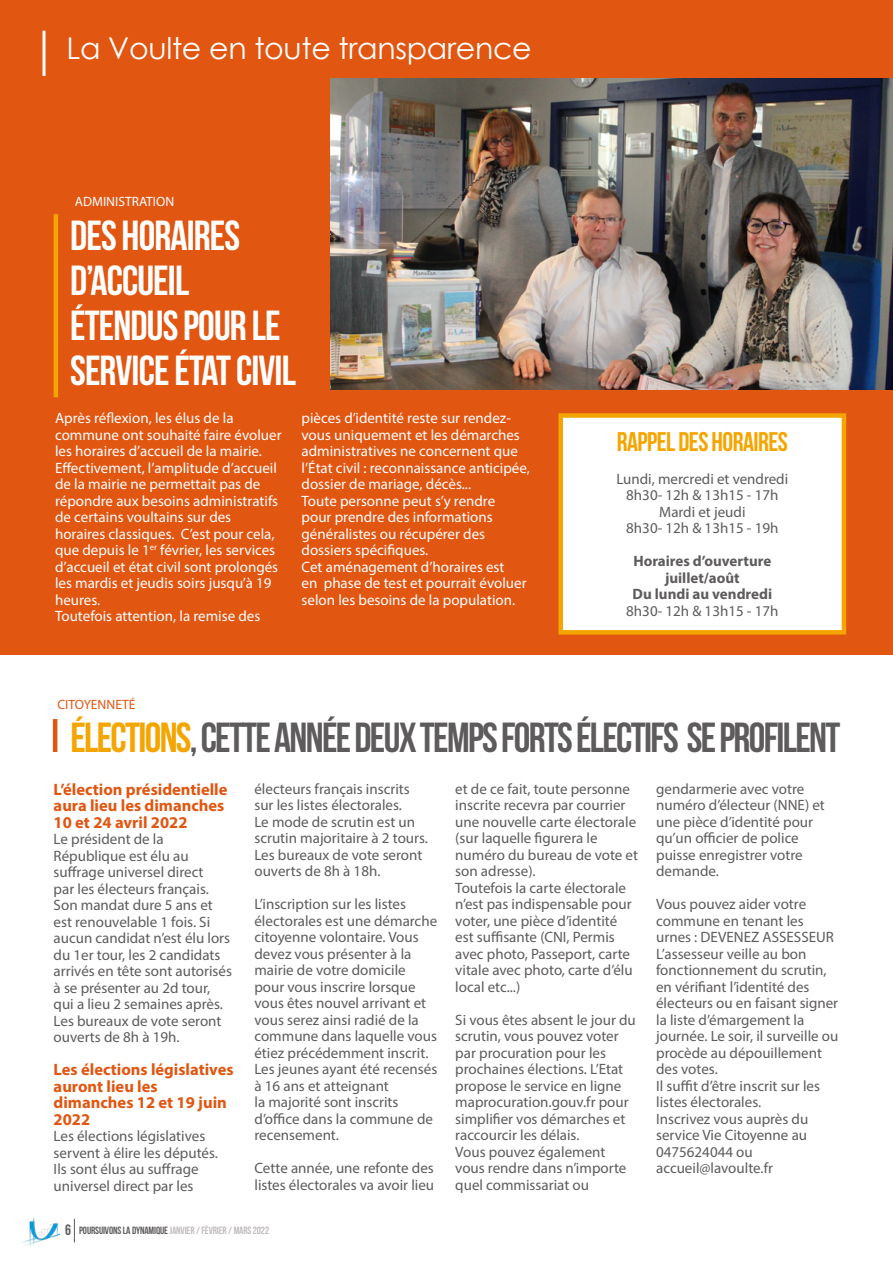
<style>
.page{position:relative;width:893px;height:1263px;background:#fff}
.page>*{position:absolute;margin:0;border:0;box-sizing:border-box;transform-origin:0 0}
.t1{font:42px "Bebas Neue";letter-spacing:-.04em;color:#5e5b5c}
.t2{font:42px/45px "Bebas Neue";letter-spacing:-.02em;color:#fff}
.t3{font:30px "Century Gothic";letter-spacing:-.01em;color:#fff}
.t4{font:27px "Bebas Neue";letter-spacing:-.02em;color:#f4a500}
.t5{font:700 16.5px/16.5px "Myriad Pro";color:#e15611}
.t6{font:15px/16.5px "Myriad Pro";color:#5e5b5c}
.t7{font:15px/16.5px "Myriad Pro";color:#fff}
.t8{font:700 15px/16.5px "Myriad Pro";color:#5e5b5c;text-align:center}
.t9{font:13.5px "Myriad Pro";color:#fff}
.t10{font:13.5px "Myriad Pro";color:#e15611}
.t11{font:10.5px "Bebas Neue";letter-spacing:-.01em;color:#c1bcbc}
.s1{color:#f4a500}
.s2{font-size:15px;color:#5e5b5c}
.s3{color:#5e5b5c}
</style>
<div class="page">
<div style="left:0;top:0;width:893px;height:77px;background:#e15611"></div>
<hr style="left:43px;top:31px;width:3px;height:46px;background:#fff">
<img style="left:21px;top:1218px;width:38px;height:30px">
<svg style="left:74px;top:1219px;width:1px;height:23px"></svg>
<div style="left:0;top:76px;width:893px;height:579px;background:#e15611"></div>
<hr style="left:54px;top:214px;width:4px;height:183px;background:#f4a500">
<img style="left:330px;top:78px;width:563px;height:312px">
<hr style="left:53px;top:719px;width:4px;height:33px;background:#e15611">
<div style="left:561px;top:415px;width:283px;height:217px;background:#fff"></div>
<div style="left:558px;top:413px;width:288px;height:221px;border:4px solid #f4a500"></div>
<h2 class="t3" style="left:67px;top:27px;width:467px">La Voulte en toute transparence</h2>
<p class="t9" style="left:75px;top:193px;width:101px">ADMINISTRATION</p>
<h1 class="t2" style="left:70px;top:212px;width:227px">DES HORAIRES<br>D’ACCUEIL<br>ÉTENDUS POUR LE<br>SERVICE ÉTAT CIVIL</h1>
<p class="t7" style="left:55px;top:410px;width:228px">Après réflexion, les élus de la commune ont souhaité faire évoluer les horaires d’accueil de la mairie.<br>Effectivement, l’amplitude d’accueil de la mairie ne permettait pas de répondre aux besoins administratifs de certains voultains sur des horaires classiques. C’est pour cela, que depuis le 1<sup>er</sup> février, les services d’accueil et état civil sont prolongés les mardis et jeudis soirs jusqu’à 19 heures.<br>Toutefois attention, la remise des</p>
<p class="t7" style="left:302px;top:410px;width:230px">pièces d’identité reste sur rendez&shy;vous uniquement et les démarches administratives ne concernent que l’État civil : reconnaissance anticipée, dossier de mariage, décès...<br>Toute personne peut s’y rendre<br>pour prendre des informations généralistes ou récupérer des dossiers spécifiques.<br>Cet aménagement d’horaires est<br>en phase de test et pourrait évoluer selon les besoins de la population.</p>
<p class="t10" style="left:57px;top:696px;width:80px">CITOYENNETÉ</p>
<h3 class="t4" style="left:617px;top:427px;width:173px">RAPPEL DES HORAIRES</h3>
<p class="t6" style="left:616px;top:470px;width:173px;text-align:center">Lundi, mercredi et vendredi<br>8h30- 12h &amp; 13h15 - 17h<br>Mardi et jeudi<br>8h30- 12h &amp; 13h15 - 19h</p>
<p class="t8" style="left:632px;top:552px;width:141px">Horaires d’ouverture juillet/août<br>Du lundi au vendredi</p>
<p class="t6" style="left:626px;top:602px;width:154px">8h30- 12h &amp; 13h15 - 17h</p>
<h1 class="t1" style="left:71px;top:714px;width:771px"><span class="s1">ÉLECTIONS</span>, CETTE ANNÉE DEUX TEMPS FORTS ÉLECTIFS SE PROFILENT</h1>
<p class="t5" style="left:54px;top:780px;width:175px">L’élection présidentielle aura lieu les dimanches<br>10 et 24 avril 2022</p>
<p class="t6" style="left:54px;top:831px;width:180px">Le président de la<br>République est élu au suffrage universel direct<br>par les électeurs français.<br>Son mandat dure 5 ans et est renouvelable 1 fois. Si aucun candidat n’est élu lors du 1er tour, les 2 candidats arrivés en tête sont autorisés à se présenter au 2d tour, qui a lieu 2 semaines après.<br>Les bureaux de vote seront ouverts de 8h à 19h.</p>
<p class="t5" style="left:54px;top:1061px;width:182px">Les élections législatives auront lieu les dimanches 12 et 19 juin<br>2022</p>
<p class="t6" style="left:54px;top:1128px;width:166px">Les élections législatives servent à élire les députés.<br>Ils sont élus au suffrage universel direct par les</p>
<p class="t6" style="left:254px;top:780px;width:175px">électeurs français inscrits sur les listes électorales.<br>Le mode de scrutin est un scrutin majoritaire à 2 tours.<br>Les bureaux de vote seront ouverts de 8h à 18h.</p>
<p class="t6" style="left:254px;top:896px;width:184px">L’inscription sur les listes électorales est une démarche citoyenne volontaire. Vous devez vous présenter à la mairie de votre domicile pour vous inscrire lorsque vous êtes nouvel arrivant et vous serez ainsi radié de la commune dans laquelle vous étiez précédemment inscrit.<br>Les jeunes ayant été recensés à 16 ans et atteignant<br>la majorité sont inscrits d’office dans la commune de recensement.</p>
<p class="t6" style="left:254px;top:1160px;width:181px">Cette année, une refonte des listes électorales va avoir lieu</p>
<p class="t11" style="left:65px;top:1224px;width:205px"><span class="s2">6</span> <span class="s3">POURSUIVONS LA DYNAMIQUE</span> JANVIER / FÉVRIER / MARS 2022</p>
<p class="t6" style="left:455px;top:780px;width:184px">et de ce fait, toute personne inscrite recevra par courrier une nouvelle carte électorale (sur laquelle figurera le numéro du bureau de vote et son adresse).<br>Toutefois la carte électorale n’est pas indispensable pour voter, une pièce d’identité est suffisante (CNI, Permis avec photo, Passeport, carte vitale avec photo, carte d’élu local etc...)</p>
<p class="t6" style="left:455px;top:1011px;width:182px">Si vous êtes absent le jour du scrutin, vous pouvez voter par procuration pour les prochaines élections. L’Etat propose le service en ligne maprocuration.gouv.fr pour simplifier vos démarches et raccourcir les délais.<br>Vous pouvez également vous rendre dans n’importe quel commissariat ou</p>
<p class="t6" style="left:656px;top:780px;width:170px">gendarmerie avec votre numéro d’électeur (NNE) et une pièce d’identité pour qu’un officier de police puisse enregistrer votre demande.</p>
<p class="t6" style="left:656px;top:896px;width:184px">Vous pouvez aider votre commune en tenant les urnes : DEVENEZ ASSESSEUR<br>L’assesseur veille au bon fonctionnement du scrutin, en vérifiant l’identité des électeurs ou en faisant signer la liste d’émargement la journée. Le soir, il surveille ou procède au dépouillement des votes.<br>Il suffit d’être inscrit sur les listes électorales.<br>Inscrivez vous auprès du service Vie Citoyenne au<br>0475624044 ou accueil@lavoulte.fr</p>
</div>
